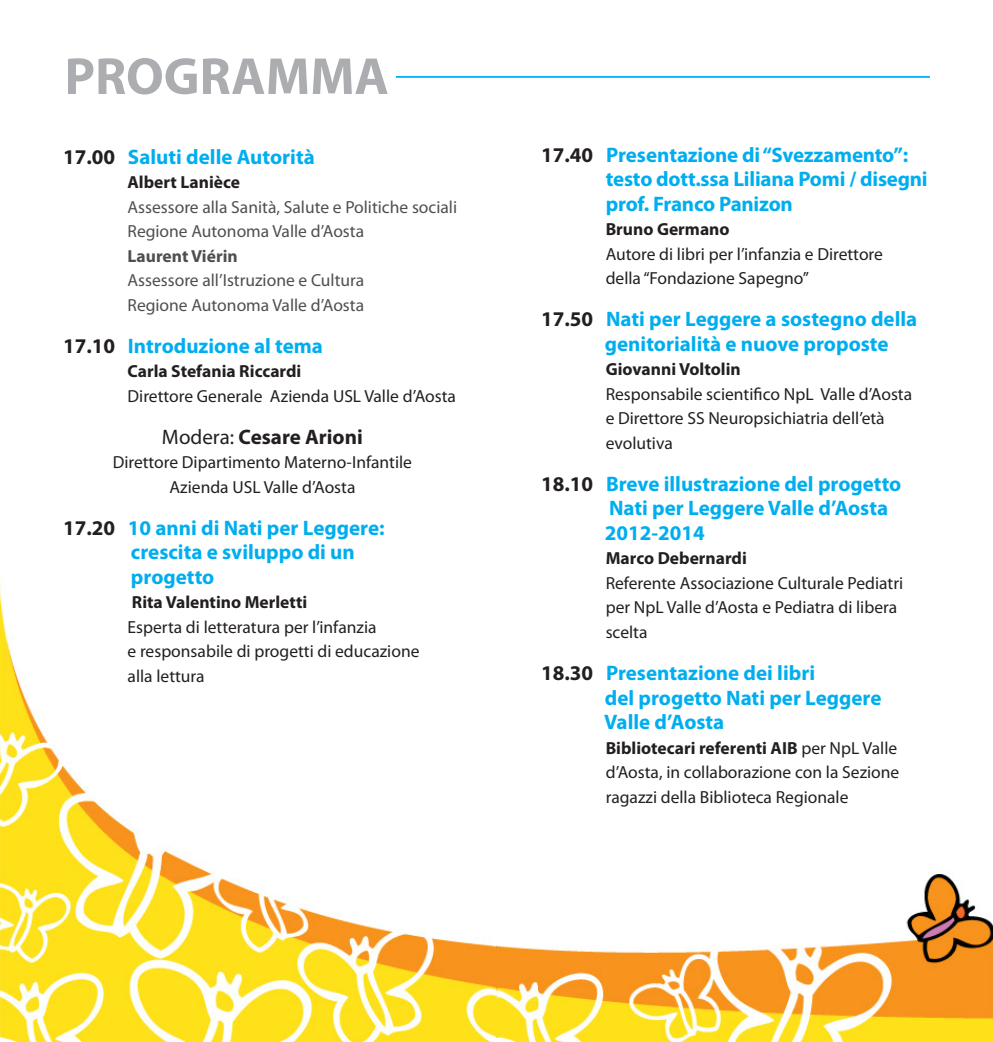
<style>
.page{position:relative;width:993px;height:1042px;background:#fff}
.page>*{position:absolute;margin:0;border:0;box-sizing:border-box;transform-origin:0 0}
.t1{font:700 52.5px "Myriad Pro";color:#acadb1}
.t2{font:700 21px "Myriad Pro";color:#00aeef}
.t3{font:700 21px "Myriad Pro";color:#231f20}
.t4{font:17.5px/24.5px "Myriad Pro";color:#231f20}
.t5{font:700 17.5px "Myriad Pro";color:#231f20}
.t6{font:17.5px/24.5px "Myriad Pro";color:#4e4f50}
.t7{font:700 17.5px "Myriad Pro";color:#4e4f50}
.s1{color:#231f20}
.s2{font-weight:400}
</style>
<div class="page">
<img style="left:0;top:76px;width:992px;height:966px">
<hr style="left:396px;top:76px;width:533px;height:2px;background:#00aeef">
<p class="t1" style="left:64px;top:42px;width:326px">PROGRAMMA</p>
<p class="t2" style="left:63px;top:143px;width:253px"><span class="s1">17.00</span> Saluti delle Autorità</p>
<p class="t5" style="left:127px;top:171px;width:114px">Albert Lanièce</p>
<p class="t6" style="left:127px;top:194px;width:331px">Assessore alla Sanità, Salute e Politiche sociali<br>Regione Autonoma Valle d’Aosta</p>
<p class="t7" style="left:127px;top:245px;width:112px">Laurent Viérin</p>
<p class="t6" style="left:127px;top:268px;width:238px">Assessore all’Istruzione e Cultura</p>
<p class="t6" style="left:127px;top:292px;width:238px">Regione Autonoma Valle d’Aosta</p>
<p class="t2" style="left:63px;top:332px;width:261px"><span class="s1">17.10</span> Introduzione al tema</p>
<p class="t5" style="left:127px;top:360px;width:175px">Carla Stefania Riccardi</p>
<p class="t4" style="left:127px;top:383px;width:330px">Direttore Generale Azienda USL Valle d’Aosta</p>
<p class="t3" style="left:162px;top:423px;width:202px"><span class="s2">Modera:</span> Cesare Arioni</p>
<p class="t4" style="left:113px;top:450px;width:301px">Direttore Dipartimento Materno-Infantile</p>
<p class="t4" style="left:169px;top:474px;width:187px">Azienda USL Valle d’Aosta</p>
<p class="t2" style="left:63px;top:514px;width:323px"><span class="s1">17.20</span> 10 anni di Nati per Leggere:</p>
<p class="t2" style="left:131px;top:539px;width:225px">crescita e sviluppo di un</p>
<p class="t2" style="left:131px;top:563px;width:85px">progetto</p>
<p class="t5" style="left:132px;top:591px;width:177px">Rita Valentino Merletti</p>
<p class="t4" style="left:127px;top:614px;width:250px">Esperta di letteratura per l’infanzia</p>
<p class="t4" style="left:127px;top:639px;width:293px">e responsabile di progetti di educazione</p>
<p class="t4" style="left:127px;top:663px;width:79px">alla lettura</p>
<p class="t2" style="left:541px;top:141px;width:368px"><span class="s1">17.40</span> Presentazione di “Svezzamento”:</p>
<p class="t2" style="left:605px;top:166px;width:323px">testo dott.ssa Liliana Pomi / disegni</p>
<p class="t2" style="left:605px;top:190px;width:189px">prof. Franco Panizon</p>
<p class="t5" style="left:605px;top:218px;width:125px">Bruno Germano</p>
<p class="t4" style="left:605px;top:241px;width:278px">Autore di libri per l’infanzia e Direttore</p>
<p class="t4" style="left:605px;top:266px;width:205px">della “Fondazione Sapegno”</p>
<p class="t2" style="left:541px;top:306px;width:377px"><span class="s1">17.50</span> Nati per Leggere a sostegno della</p>
<p class="t2" style="left:604px;top:330px;width:285px">genitorialità e nuove proposte</p>
<p class="t5" style="left:605px;top:358px;width:136px">Giovanni Voltolin</p>
<p class="t4" style="left:605px;top:381px;width:308px">Responsabile scientifico NpL Valle d’Aosta</p>
<p class="t4" style="left:605px;top:406px;width:280px">e Direttore SS Neuropsichiatria dell’età evolutiva</p>
<p class="t2" style="left:541px;top:470px;width:361px"><span class="s1">18.10</span> Breve illustrazione del progetto</p>
<p class="t2" style="left:609px;top:495px;width:280px">Nati per Leggere Valle d’Aosta</p>
<p class="t2" style="left:604px;top:519px;width:102px">2012-2014</p>
<p class="t5" style="left:605px;top:547px;width:142px">Marco Debernardi</p>
<p class="t4" style="left:605px;top:570px;width:299px">Referente Associazione Culturale Pediatri</p>
<p class="t4" style="left:605px;top:595px;width:293px">per NpL Valle d’Aosta e Pediatra di libera scelta</p>
<p class="t2" style="left:541px;top:659px;width:275px"><span class="s1">18.30</span> Presentazione dei libri</p>
<p class="t2" style="left:604px;top:684px;width:278px">del progetto Nati per Leggere</p>
<p class="t2" style="left:604px;top:708px;width:122px">Valle d’Aosta</p>
<p class="t5" style="left:605px;top:736px;width:293px">Bibliotecari referenti AIB <span class="s2">per NpL Valle</span></p>
<p class="t4" style="left:605px;top:759px;width:295px">d’Aosta, in collaborazione con la Sezione ragazzi della Biblioteca Regionale</p>
</div>
